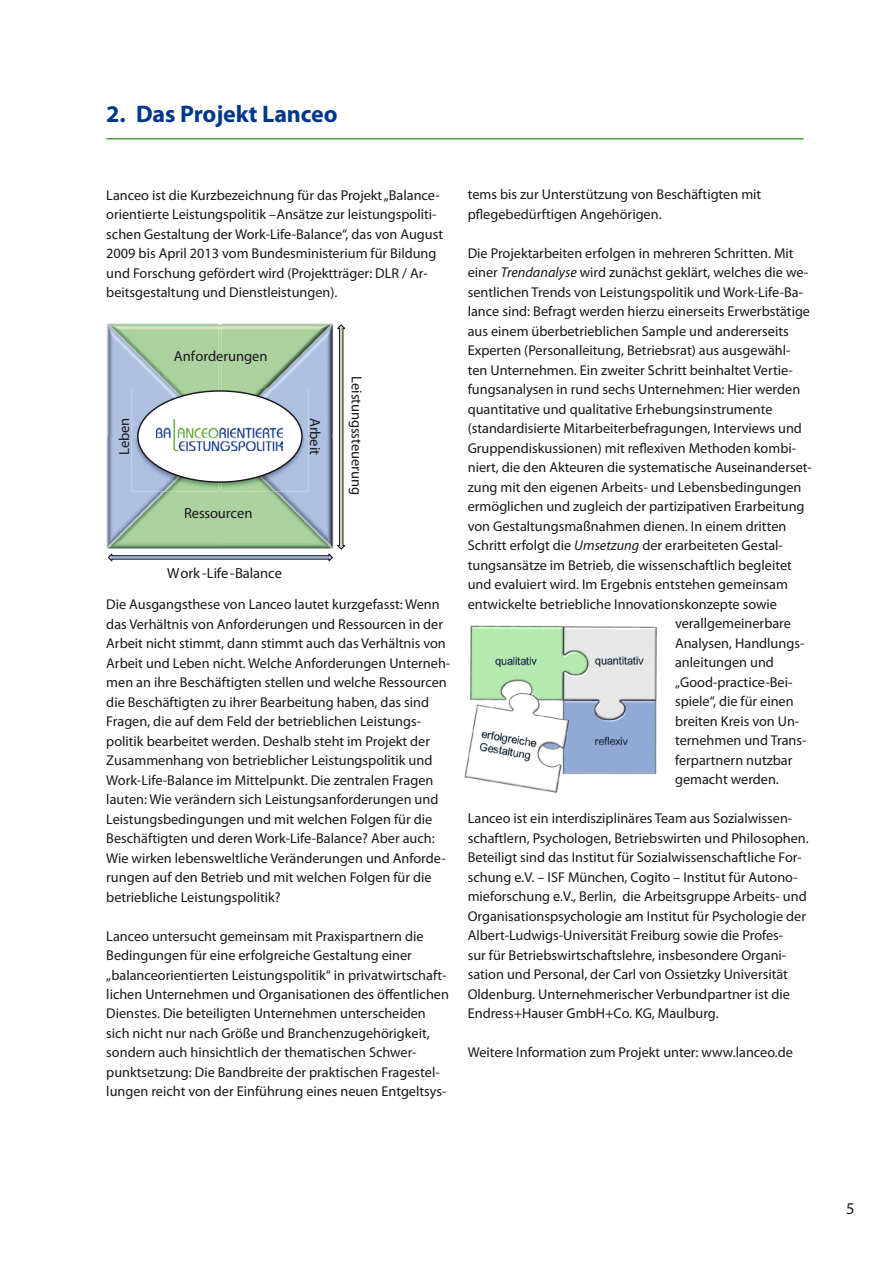
<style>
.page{position:relative;width:893px;height:1263px;background:#fff}
.page>*{position:absolute;margin:0;border:0;box-sizing:border-box;transform-origin:0 0}
.t1{font:700 24px "Myriad Pro";letter-spacing:-.005em;color:#00378b}
.t2{font:16.5px "Myriad Pro";color:#1a171c}
.t3{font:14.55px "Myriad Pro";letter-spacing:-.01em;color:#1a171c}
.t4{font:14.25px/19.5px "Myriad Pro";color:#1a171c}
.s1{font-style:italic}
</style>
<div class="page">
<hr style="left:106px;top:138px;width:698px;height:2px;background:#40a738">
<img style="left:106px;top:323px;width:112px;height:111px">
<svg style="left:108px;top:324px;width:238px;height:238px"></svg>
<img style="left:464px;top:625px;width:193px;height:168px">
<h1 class="t1" style="left:106px;top:98px;width:233px">2. Das Projekt Lanceo</h1>
<p class="t4" style="left:106px;top:185px;width:338px">Lanceo ist die Kurzbezeichnung für das Projekt „Balance&shy;orientierte Leistungspolitik –Ansätze zur leistungspoliti&shy;schen Gestaltung der Work-Life-Balance“, das von August 2009 bis April 2013 vom Bundesministerium für Bildung und Forschung gefördert wird (Projektträger: DLR / Ar&shy;beitsgestaltung und Dienstleistungen).</p>
<p class="t3" style="left:174px;top:347px;width:95px">Anforderungen</p>
<p class="t3" style="left:115px;top:455px;width:39px;rotate:-90deg">Leben</p>
<p class="t3" style="left:324px;top:418px;width:39px;rotate:90deg">Arbeit</p>
<p class="t3" style="left:184px;top:504px;width:70px">Ressourcen</p>
<p class="t3" style="left:167px;top:564px;width:116px">Work -Life-Balance</p>
<p class="t3" style="left:366px;top:376px;width:120px;rotate:90deg">Leistungssteuerung</p>
<p class="t4" style="left:106px;top:594px;width:345px">Die Ausgangsthese von Lanceo lautet kurzgefasst: Wenn das Verhältnis von Anforderungen und Ressourcen in der Arbeit nicht stimmt, dann stimmt auch das Verhältnis von Arbeit und Leben nicht. Welche Anforderungen Unterneh&shy;men an ihre Beschäftigten stellen und welche Ressourcen die Beschäftigten zu ihrer Bearbeitung haben, das sind Fragen, die auf dem Feld der betrieblichen Leistungs&shy;politik bearbeitet werden. Deshalb steht im Projekt der Zusammenhang von betrieblicher Leistungspolitik und Work-Life-Balance im Mittelpunkt. Die zentralen Fragen lauten: Wie verändern sich Leistungsanforderungen und Leistungsbedingungen und mit welchen Folgen für die Beschäftigten und deren Work-Life-Balance? Aber auch:<br>Wie wirken lebensweltliche Veränderungen und Anforde&shy;rungen auf den Betrieb und mit welchen Folgen für die betriebliche Leistungspolitik?</p>
<p class="t4" style="left:106px;top:926px;width:344px">Lanceo untersucht gemeinsam mit Praxispartnern die Bedingungen für eine erfolgreiche Gestaltung einer „balanceorientierten Leistungspolitik“ in privatwirtschaft&shy;lichen Unternehmen und Organisationen des öffentlichen Dienstes. Die beteiligten Unternehmen unterscheiden sich nicht nur nach Größe und Branchenzugehörigkeit, sondern auch hinsichtlich der thematischen Schwer&shy;punktsetzung: Die Bandbreite der praktischen Fragestel&shy;lungen reicht von der Einführung eines neuen Entgeltsys-</p>
<p class="t4" style="left:468px;top:185px;width:295px">tems bis zur Unterstützung von Beschäftigten mit pflegebedürftigen Angehörigen.</p>
<p class="t4" style="left:468px;top:243px;width:327px">Die Projektarbeiten erfolgen in mehreren Schritten. Mit</p>
<p class="t4" style="left:468px;top:263px;width:342px">einer <span class="s1">Trendanalyse</span> wird zunächst geklärt, welches die we-</p>
<p class="t4" style="left:468px;top:282px;width:337px">sentlichen Trends von Leistungspolitik und Work-Life-Ba-</p>
<p class="t4" style="left:468px;top:302px;width:344px">lance sind: Befragt werden hierzu einerseits Erwerbstätige</p>
<p class="t4" style="left:468px;top:321px;width:322px">aus einem überbetrieblichen Sample und andererseits</p>
<p class="t4" style="left:468px;top:341px;width:324px">Experten (Personalleitung, Betriebsrat) aus ausgewähl-</p>
<p class="t4" style="left:468px;top:360px;width:327px">ten Unternehmen. Ein zweiter Schritt beinhaltet Vertie-</p>
<p class="t4" style="left:468px;top:380px;width:334px">fungsanalysen in rund sechs Unternehmen: Hier werden</p>
<p class="t4" style="left:468px;top:399px;width:306px">quantitative und qualitative Erhebungsinstrumente</p>
<p class="t4" style="left:468px;top:419px;width:336px">(standardisierte Mitarbeiterbefragungen, Interviews und</p>
<p class="t4" style="left:468px;top:438px;width:330px">Gruppendiskussionen) mit reflexiven Methoden kombi-</p>
<p class="t4" style="left:468px;top:458px;width:346px">niert, die den Akteuren die systematische Auseinanderset-</p>
<p class="t4" style="left:468px;top:477px;width:335px">zung mit den eigenen Arbeits- und Lebensbedingungen</p>
<p class="t4" style="left:468px;top:497px;width:338px">ermöglichen und zugleich der partizipativen Erarbeitung</p>
<p class="t4" style="left:468px;top:516px;width:320px">von Gestaltungsmaßnahmen dienen. In einem dritten</p>
<p class="t4" style="left:468px;top:535px;width:317px">Schritt erfolgt die <span class="s1">Umsetzung</span> der erarbeiteten Gestal-</p>
<p class="t4" style="left:468px;top:555px;width:326px">tungsansätze im Betrieb, die wissenschaftlich begleitet</p>
<p class="t4" style="left:468px;top:574px;width:322px">und evaluiert wird. Im Ergebnis entstehen gemeinsam</p>
<p class="t4" style="left:468px;top:594px;width:311px">entwickelte betriebliche Innovationskonzepte sowie</p>
<p class="t4" style="left:675px;top:613px;width:117px">verallgemeinerbare</p>
<p class="t4" style="left:675px;top:633px;width:131px">Analysen, Handlungs-</p>
<p class="t4" style="left:675px;top:652px;width:100px">anleitungen und</p>
<p class="t4" style="left:675px;top:672px;width:119px">„Good-practice-Bei-</p>
<p class="t4" style="left:675px;top:691px;width:120px">spiele“, die für einen</p>
<p class="t4" style="left:675px;top:711px;width:126px">breiten Kreis von Un-</p>
<p class="t4" style="left:675px;top:730px;width:133px">ternehmen und Trans-</p>
<p class="t4" style="left:675px;top:750px;width:119px">ferpartnern nutzbar</p>
<p class="t4" style="left:675px;top:769px;width:105px">gemacht werden.</p>
<p class="t4" style="left:468px;top:808px;width:343px">Lanceo ist ein interdisziplinäres Team aus Sozialwissen&shy;schaftlern, Psychologen, Betriebswirten und Philosophen.<br>Beteiligt sind das Institut für Sozialwissenschaftliche For&shy;schung e.V. – ISF München, Cogito – Institut für Autono&shy;mieforschung e.V., Berlin, die Arbeitsgruppe Arbeits- und Organisationspsychologie am Institut für Psychologie der Albert-Ludwigs-Universität Freiburg sowie die Profes-<br>sur für Betriebswirtschaftslehre, insbesondere Organi&shy;sation und Personal, der Carl von Ossietzky Universität Oldenburg. Unternehmerischer Verbundpartner ist die Endress+Hauser GmbH+Co. KG, Maulburg.</p>
<p class="t4" style="left:468px;top:1042px;width:327px">Weitere Information zum Projekt unter: www.lanceo.de</p>
<p class="t2" style="left:846px;top:1198px;width:10px">5</p>
</div>
